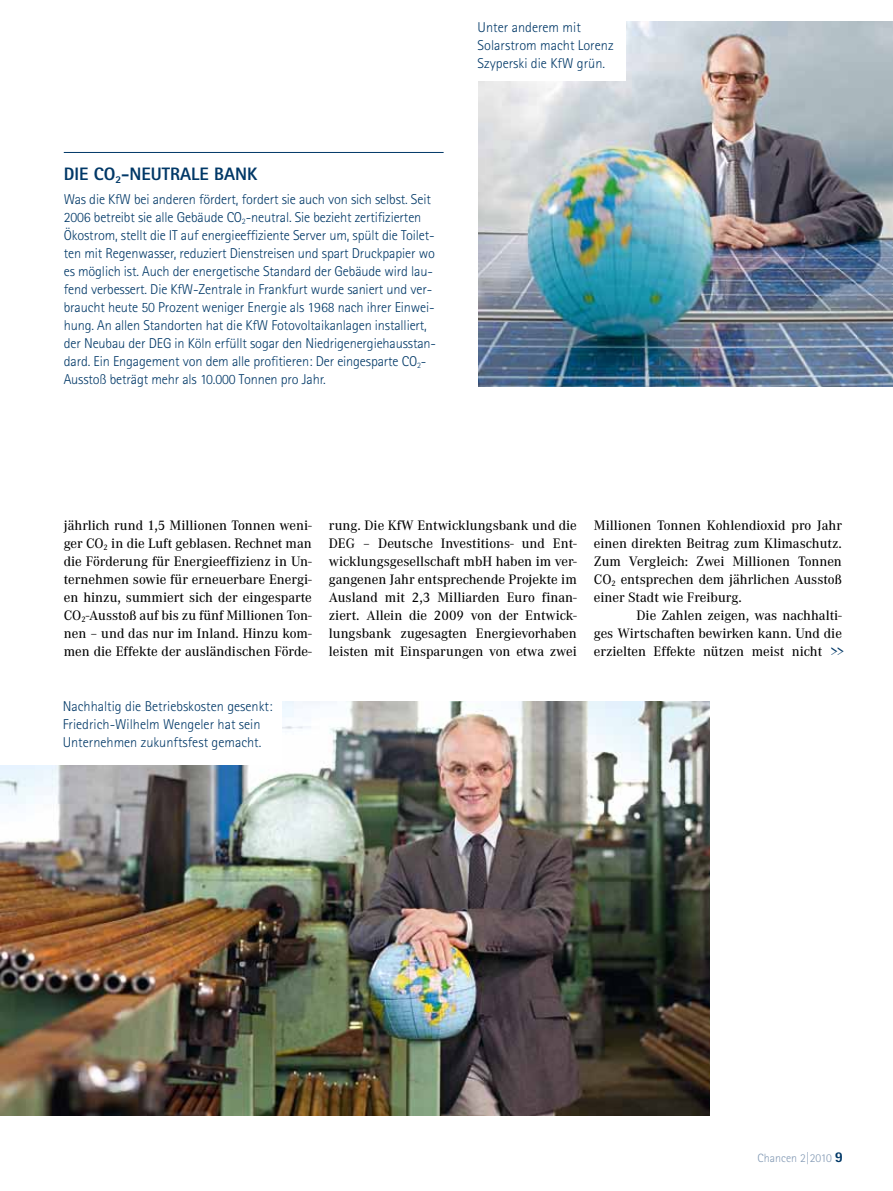
<style>
.page{position:relative;width:893px;height:1191px;background:#fff}
.page>*{position:absolute;margin:0;border:0;box-sizing:border-box;transform-origin:0 0}
.t1{font:800 18px "Rotis Sans Serif Std";color:#003867}
.t2{font:500 14.25px/18px "Corporate ATOT";color:#000;text-align:justify}
.t3{font:300 14.25px/18px "Rotis Sans Serif Std";letter-spacing:-.01em;color:#003867}
.t4{font:500 14.25px "Corporate ATOT";color:#003867}
.t5{font:300 12px "Rotis Sans Serif Std";color:#8299b4}
.s1{font-weight:800;font-size:15px;color:#003867}
</style>
<div class="page">
<img style="left:478px;top:21px;width:415px;height:365px">
<img style="left:0;top:701px;width:709px;height:414px">
<hr style="left:64px;top:152px;width:380px;height:1px;background:#003867">
<div style="left:0;top:684px;width:282px;height:80px;background:#fff"></div>
<div style="left:461px;top:0;width:165px;height:81px;background:#fff"></div>
<p class="t1" style="left:64px;top:162px;width:194px">DIE CO<sub>2</sub>-NEUTRALE BANK</p>
<p class="t3" style="left:64px;top:190px;width:374px">Was die KfW bei anderen fördert, fordert sie auch von sich selbst. Seit 2006 betreibt sie alle Gebäude CO<sub>2</sub>-neutral. Sie bezieht zertifizierten Ökostrom, stellt die IT auf energieeffiziente Server um, spült die Toilet&shy;ten mit Regenwasser, reduziert Dienstreisen und spart Druckpapier wo es möglich ist. Auch der energetische Standard der Gebäude wird lau&shy;fend verbessert. Die KfW-Zentrale in Frankfurt wurde saniert und ver&shy;braucht heute 50 Prozent weniger Energie als 1968 nach ihrer Einwei&shy;hung. An allen Standorten hat die KfW Fotovoltaikanlagen installiert, der Neubau der DEG in Köln erfüllt sogar den N iedrigenergiehausstan&shy;dard. Ein Engagement von dem alle profitieren: Der eingesparte CO<sub>2</sub>- Ausstoß beträgt mehr als 10.000 Tonnen pro Jahr.</p>
<p class="t3" style="left:478px;top:18px;width:137px">U nter anderem mit<br>Solarstrom macht Lorenz<br>Szyperski die KfW grün.</p>
<p class="t2" style="left:64px;top:517px;width:250px">jährlich rund 1,5 Millionen Tonnen weni&shy;ger CO<sub>2</sub> in die Luft geblasen. Rechnet man die Förderung für Energieeffizienz in Un&shy;ternehmen sowie für erneuerbare Energi&shy;en hinzu, summiert sich der eingesparte CO<sub>2</sub>-Ausstoß auf bis zu fünf Millionen Ton&shy;nen – und das nur im Inland. Hinzu kom&shy;men die Effekte der ausländischen Förde-</p>
<p class="t2" style="left:329px;top:517px;width:250px">rung. Die KfW Entwicklungsbank und die DEG – Deutsche Investitions- und Ent&shy;wicklungsgesellschaft mbH haben im ver&shy;gangenen Jahr entsprechende Projekte im Ausland mit 2,3 Milliarden Euro finan&shy;ziert. Allein die 2009 von der Entwick&shy;lungsbank zugesagten Energievorhaben leisten mit Einsparungen von etwa zwei</p>
<p class="t2" style="left:594px;top:517px;width:250px">Millionen Tonnen Kohlendioxid pro Jahr einen direkten Beitrag zum Klimaschutz.<br>Zum Vergleich: Zwei Millionen Tonnen CO<sub>2</sub> entsprechen dem jährlichen Ausstoß einer Stadt wie Freiburg.</p>
<p class="t2" style="left:594px;top:607px;width:250px;text-indent:43px">Die Zahlen zeigen, was nachhalti&shy;ges Wirtschaften bewirken kann. Und die erzielten Effekte nützen meist nicht</p>
<p class="t4" style="left:831px;top:644px;width:15px">&gt;&gt;</p>
<p class="t3" style="left:63px;top:697px;width:211px">Nachhaltig die Betriebskosten gesenkt:<br>Friedrich-Wilhelm Wengeler hat sein<br>U nternehmen zukunftsfest gemacht.</p>
<p class="t5" style="left:758px;top:1151px;width:87px">Chancen 2|2010 <span class="s1">9</span></p>
</div>
